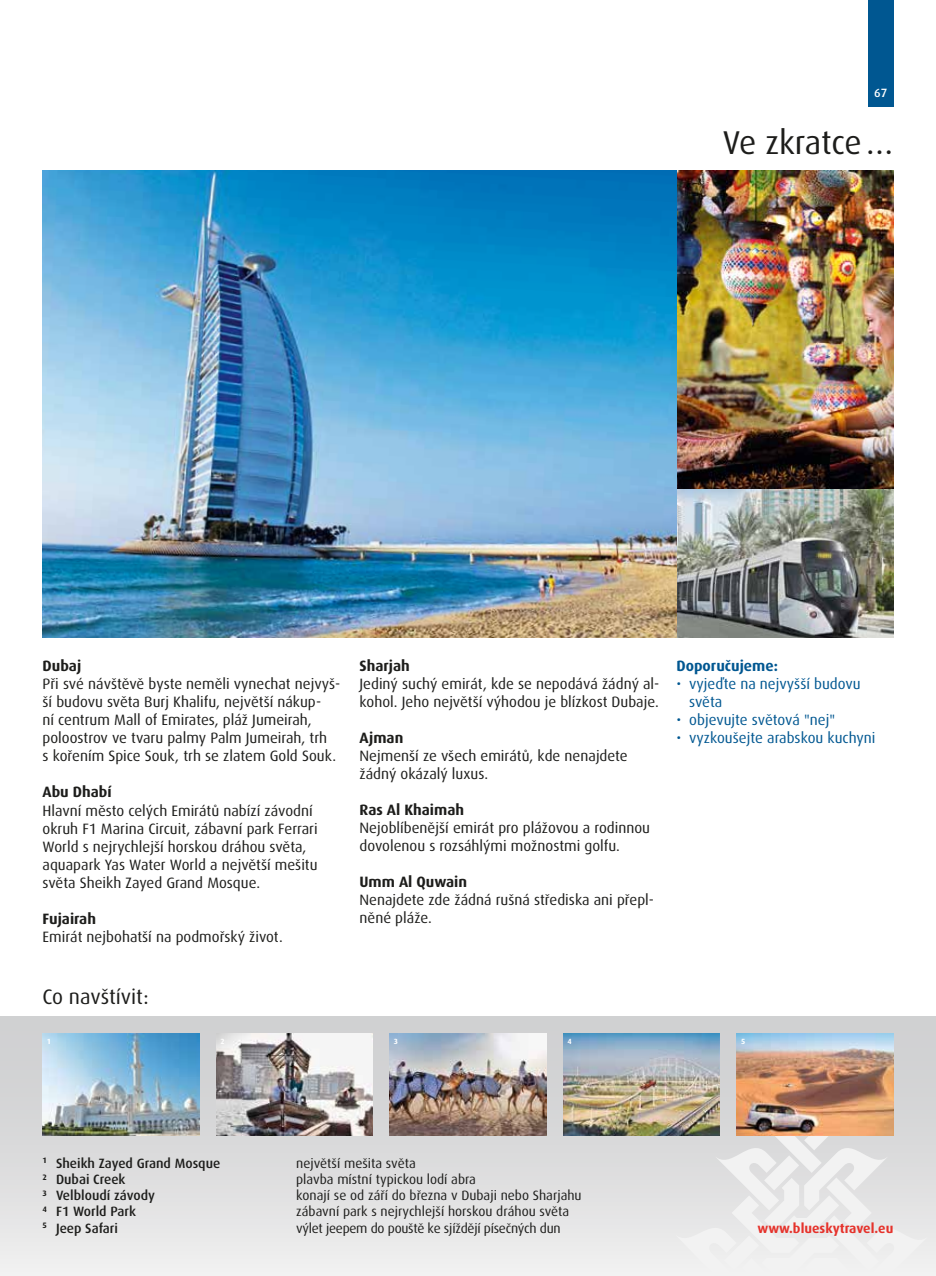
<style>
.page{position:relative;width:936px;height:1276px;background:#fff}
.page>*{position:absolute;margin:0;border:0;box-sizing:border-box;transform-origin:0 0}
.t1{font:33px "Dax CE";letter-spacing:-.01em;color:#1d1d1b}
.t2{font:21px "Dax CE";color:#1d1d1b}
.t3{font:15px/18px "Dax CE";color:#1d1d1b}
.t4{font:15px/18px "Dax CE";color:#005791}
.t5{font:700 15px "Dax CE";color:#1d1d1b}
.t6{font:700 15px "Dax CE";color:#005791}
.t7{font:13.5px "Dax CE";color:#1d1d1b}
.t8{font:500 13.5px "Dax CE";color:#1d1d1b}
.t9{font:13.5px "Dax CE";letter-spacing:-.02em;color:#1d1d1b}
.t10{font:700 13.5px "Dax CE";color:#e5322b}
.t11{font:500 12px "Dax CE";color:#fff}
.t12{font:700 7.5px "Dax CE";color:#fff}
</style>
<div class="page">
<div style="left:0;top:1016px;width:935px;height:260px;background:linear-gradient(to bottom,#cacbcc,#edeced)"></div>
<svg style="left:674px;top:1102px;width:255px;height:174px"></svg>
<img style="left:736px;top:1033px;width:157px;height:102px">
<img style="left:563px;top:1033px;width:156px;height:102px">
<img style="left:389px;top:1033px;width:157px;height:102px">
<img style="left:216px;top:1033px;width:156px;height:102px">
<img style="left:43px;top:1033px;width:156px;height:102px">
<img style="left:676px;top:170px;width:217px;height:319px">
<img style="left:676px;top:489px;width:217px;height:149px">
<img style="left:43px;top:170px;width:633px;height:468px">
<div style="left:867px;top:0;width:26px;height:106px;background:#005791"></div>
<p class="t11" style="left:874px;top:85px;width:15px">67</p>
<h1 class="t1" style="left:722px;top:122px;width:172px">Ve zkratce…</h1>
<p class="t5" style="left:43px;top:656px;width:40px">Dubaj</p>
<p class="t3" style="left:43px;top:675px;width:299px">Při své návštěvě byste neměli vynechat nejvyš&shy;ší budovu světa Burj Khalifu, největší nákup-<br>ní centrum Mall of Emirates, pláž Jumeirah, poloostrov ve tvaru palmy Palm Jumeirah, trh<br>s kořením Spice Souk, trh se zlatem Gold Souk.</p>
<p class="t5" style="left:43px;top:782px;width:71px">Abu Dhabí</p>
<p class="t3" style="left:43px;top:801px;width:276px">Hlavní město celých Emirátů nabízí závodní okruh F1 Marina Circuit, zábavní park Ferrari World s nejrychlejší horskou dráhou světa, aquapark Yas Water World a největší mešitu světa Sheikh Zayed Grand Mosque.</p>
<p class="t5" style="left:43px;top:908px;width:55px">Fujairah</p>
<p class="t3" style="left:43px;top:927px;width:242px">Emirát nejbohatší na podmořský život.</p>
<h2 class="t2" style="left:43px;top:983px;width:108px">Co navštívit:</h2>
<p class="t5" style="left:359px;top:656px;width:52px">Sharjah</p>
<p class="t3" style="left:359px;top:675px;width:301px">Jediný suchý emirát, kde se nepodává žádný al&shy;kohol. Jeho největší výhodou je blízkost Dubaje.</p>
<p class="t5" style="left:359px;top:728px;width:45px">Ajman</p>
<p class="t3" style="left:359px;top:747px;width:270px">Nejmenší ze všech emirátů, kde nenajdete žádný okázalý luxus.</p>
<p class="t5" style="left:359px;top:800px;width:106px">Ras Al Khaimah</p>
<p class="t3" style="left:359px;top:819px;width:292px">Nejoblíbenější emirát pro plážovou a rodinnou dovolenou s rozsáhlými možnostmi golfu.</p>
<p class="t5" style="left:359px;top:872px;width:109px">Umm Al Quwain</p>
<p class="t3" style="left:359px;top:891px;width:296px">Nenajdete zde žádná rušná střediska ani přepl&shy;něné pláže.</p>
<p class="t6" style="left:676px;top:656px;width:103px">Doporučujeme:</p>
<p class="t4" style="left:689px;top:675px;width:173px;text-indent:-13px">• vyjeďte na nejvyšší budovu světa</p>
<p class="t4" style="left:676px;top:711px;width:160px">• objevujte světová "nej"</p>
<p class="t4" style="left:676px;top:729px;width:201px">• vyzkoušejte arabskou kuchyni</p>
<p class="t12" style="left:47px;top:1036px;width:6px">1</p>
<p class="t12" style="left:220px;top:1036px;width:6px">2</p>
<p class="t12" style="left:394px;top:1036px;width:6px">3</p>
<p class="t12" style="left:567px;top:1036px;width:6px">4</p>
<p class="t12" style="left:741px;top:1036px;width:6px">5</p>
<p class="t8" style="left:43px;top:1154px;width:179px"><sup>1</sup> Sheikh Zayed Grand Mosque</p>
<p class="t7" style="left:296px;top:1154px;width:121px">největší mešita světa</p>
<p class="t8" style="left:43px;top:1170px;width:84px"><sup>2</sup> Dubai Creek</p>
<p class="t7" style="left:296px;top:1170px;width:181px">plavba místní typickou lodí abra</p>
<p class="t8" style="left:43px;top:1187px;width:114px"><sup>3</sup> Velbloudí závody</p>
<p class="t7" style="left:296px;top:1187px;width:287px">konají se od září do března v Dubaji nebo Sharjahu</p>
<p class="t8" style="left:43px;top:1203px;width:95px"><sup>4</sup> F1 World Park</p>
<p class="t7" style="left:296px;top:1203px;width:274px">zábavní park s nejrychlejší horskou dráhou světa</p>
<p class="t8" style="left:43px;top:1219px;width:77px"><sup>5</sup> Jeep Safari</p>
<p class="t9" style="left:296px;top:1219px;width:266px">výlet jeepem do pouště ke sjíždějí písečných dun</p>
<p class="t10" style="left:757px;top:1219px;width:137px">www.blueskytravel.eu</p>
</div>
